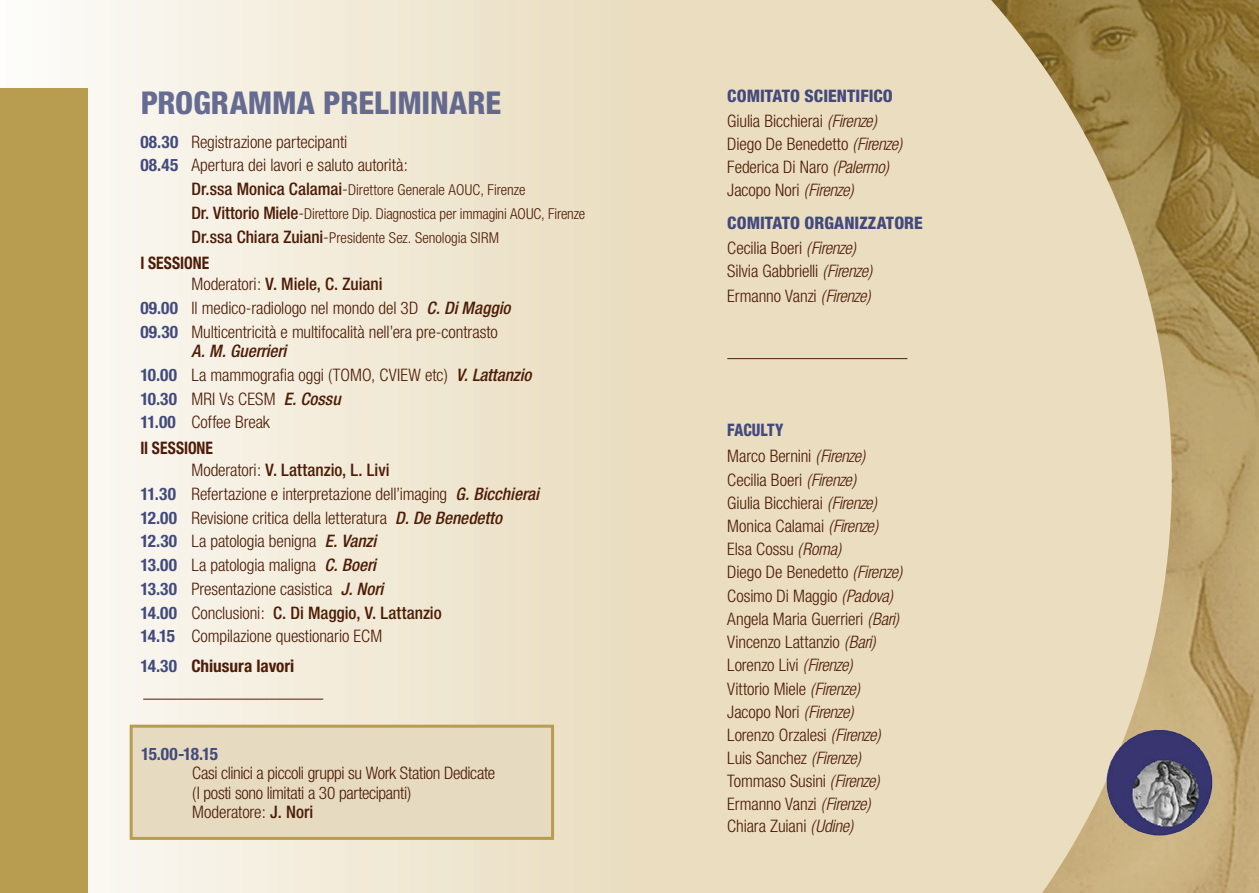
<style>
.page{position:relative;width:1259px;height:893px;background:#fff}
.page>*{position:absolute;margin:0;border:0;box-sizing:border-box;transform-origin:0 0}
.t1{font:800 condensed 31.5px "Helvetica Neue";color:#424a7d}
.t2{font:300 condensed 17.25px/23.1px "Helvetica Neue";letter-spacing:-.005em;color:#4d1c06}
.t3{font:500 condensed 17.25px/21.6px "Helvetica Neue";color:#4d1c06}
.t4{font:700 condensed 17.25px "Helvetica Neue";color:#4d1c06}
.t5{font:700 condensed 17.25px "Helvetica Neue";letter-spacing:-.045em;color:#424a7d}
.t6{font:300 condensed 15px/23.7px "Helvetica Neue";letter-spacing:-.005em;color:#4d1c06}
.s1{font-weight:700;color:#424a7d}
.s2{font-weight:500;font-size:17.25px}
.s3{font-size:17.25px}
.s4{font-weight:700}
.s5{font-weight:300}
.s6{font-weight:500;font-style:italic}
.s7{font-weight:500}
.s8{color:#424a7d}
.s9{font-weight:800;color:#424a7d}
.s10{font-style:italic}
</style>
<div class="page">
<img style="left:1171px;top:0;width:88px;height:893px">
<svg style="left:631px;top:0;width:540px;height:893px;background:#e4d7b7"></svg>
<div style="left:0;top:0;width:631px;height:893px;background:linear-gradient(to right,#fdfcfa,#e9ddbf)"></div>
<div style="left:0;top:88px;width:88px;height:805px;background:#b89c50"></div>
<img style="left:1101px;top:724px;width:116px;height:117px">
<hr style="left:727px;top:358px;width:180px;height:1px;background:#4d1c06">
<hr style="left:143px;top:699px;width:180px;height:1px;background:#4d1c06">
<div style="left:131px;top:726px;width:421px;height:112px;background:#e6dac0"></div>
<div style="left:130px;top:725px;width:424px;height:115px;border:3px solid #b89c50"></div>
<h1 class="t1" style="left:140px;top:83px;width:362px">PROGRAMMA PRELIMINARE</h1>
<p class="t2" style="left:140px;top:130px;width:269px;line-height:23.7px"><span class="s1">08.30</span> Registrazione partecipanti<br><span class="s1">08.45</span> Apertura dei lavori e saluto autorità:</p>
<p class="t6" style="left:191px;top:178px;width:395px"><span class="s2">Dr.ssa Monica Calamai</span><span class="s3">-</span>Direttore Generale AOUC, Firenze<br><span class="s2">Dr. Vittorio Miele</span><span class="s3">-</span>Direttore Dip. Diagnostica per immagini AOUC, Firenze<br><span class="s2">Dr.ssa Chiara Zuiani</span><span class="s3">-</span>Presidente Sez. Senologia SIRM</p>
<p class="t3" style="left:191px;top:251px;width:193px;text-indent:-51px"><span class="s4">I SESSIONE<br></span><span class="s5">Moderatori:</span> V. Miele, C. Zuiani</p>
<p class="t2" style="left:140px;top:296px;width:372px;line-height:23.7px"><span class="s1">09.00</span> Il medico-radiologo nel mondo del 3D <span class="s6">C. Di Maggio<br></span><span class="s1">09.30</span> Multicentricità e multifocalità nell’era pre-contrasto</p>
<p class="t2" style="left:140px;top:339px;width:393px;line-height:23.7px;text-indent:51px"><span class="s6">A. M. Guerrieri<br></span><span class="s1">10.00</span> La mammografia oggi (TOMO, CVIEW etc) <span class="s6">V. Lattanzio<br></span><span class="s1">10.30</span> MRI Vs CESM <span class="s6">E. Cossu<br></span><span class="s1">11.00</span> Coffee Break</p>
<p class="t3" style="left:191px;top:437px;width:200px;text-indent:-51px"><span class="s4">II SESSIONE<br></span><span class="s5">Moderatori:</span> V. Lattanzio, L. Livi</p>
<p class="t2" style="left:140px;top:482px;width:400px;line-height:23.7px"><span class="s1">11.30</span> Refertazione e interpretazione dell’imaging <span class="s6">G. Bicchierai </span><span class="s1">12.00</span> Revisione critica della letteratura <span class="s6">D. De Benedetto </span><span class="s1">12.30</span> La patologia benigna <span class="s6">E. Vanzi<br></span><span class="s1">13.00</span> La patologia maligna <span class="s6">C. Boeri<br></span><span class="s1">13.30</span> Presentazione casistica <span class="s6">J. Nori<br></span><span class="s1">14.00</span> Conclusioni: <span class="s7">C. Di Maggio, V. Lattanzio<br></span><span class="s1">14.15</span> Compilazione questionario ECM</p>
<p class="t4" style="left:140px;top:656px;width:156px"><span class="s8">14.30</span> Chiusura lavori</p>
<p class="t5" style="left:141px;top:743px;width:78px">15.00-18.15</p>
<p class="t2" style="left:192px;top:763px;width:304px;line-height:19.5px">Casi clinici a piccoli gruppi su Work Station Dedicate (I posti sono limitati a 30 partecipanti)<br>Moderatore: <span class="s7">J. Nori</span></p>
<p class="t2" style="left:727px;top:84px;width:176px;line-height:23.5px"><span class="s9">COMITATO SCIENTIFICO<br></span>Giulia Bicchierai <span class="s10">(Firenze)<br></span>Diego De Benedetto <span class="s10">(Firenze)<br></span>Federica Di Naro <span class="s10">(Palermo)<br></span>Jacopo Nori <span class="s10">(Firenze)</span></p>
<p class="t2" style="left:727px;top:211px;width:197px;line-height:23.9px"><span class="s9">COMITATO ORGANIZZATORE<br></span>Cecilia Boeri <span class="s10">(Firenze)<br></span>Silvia Gabbrielli <span class="s10">(Firenze)</span></p>
<p class="t2" style="left:727px;top:285px;width:145px">Ermanno Vanzi <span class="s10">(Firenze)</span></p>
<p class="t2" style="left:727px;top:416px;width:139px;line-height:26.7px"><span class="s9">FACULTY<br></span>Marco Bernini <span class="s10">(Firenze)</span></p>
<p class="t2" style="left:727px;top:468px;width:176px">Cecilia Boeri <span class="s10">(Firenze)<br></span>Giulia Bicchierai <span class="s10">(Firenze)<br></span>Monica Calamai <span class="s10">(Firenze)<br></span>Elsa Cossu <span class="s10">(Roma)<br></span>Diego De Benedetto <span class="s10">(Firenze)<br></span>Cosimo Di Maggio <span class="s10">(Padova)<br></span>Angela Maria Guerrieri <span class="s10">(Bari)<br></span>Vincenzo Lattanzio <span class="s10">(Bari)<br></span>Lorenzo Livi <span class="s10">(Firenze)<br></span>Vittorio Miele <span class="s10">(Firenze)<br></span>Jacopo Nori <span class="s10">(Firenze)<br></span>Lorenzo Orzalesi <span class="s10">(Firenze)<br></span>Luis Sanchez <span class="s10">(Firenze)<br></span>Tommaso Susini <span class="s10">(Firenze)<br></span>Ermanno Vanzi <span class="s10">(Firenze)<br></span>Chiara Zuiani <span class="s10">(Udine)</span></p>
</div>
